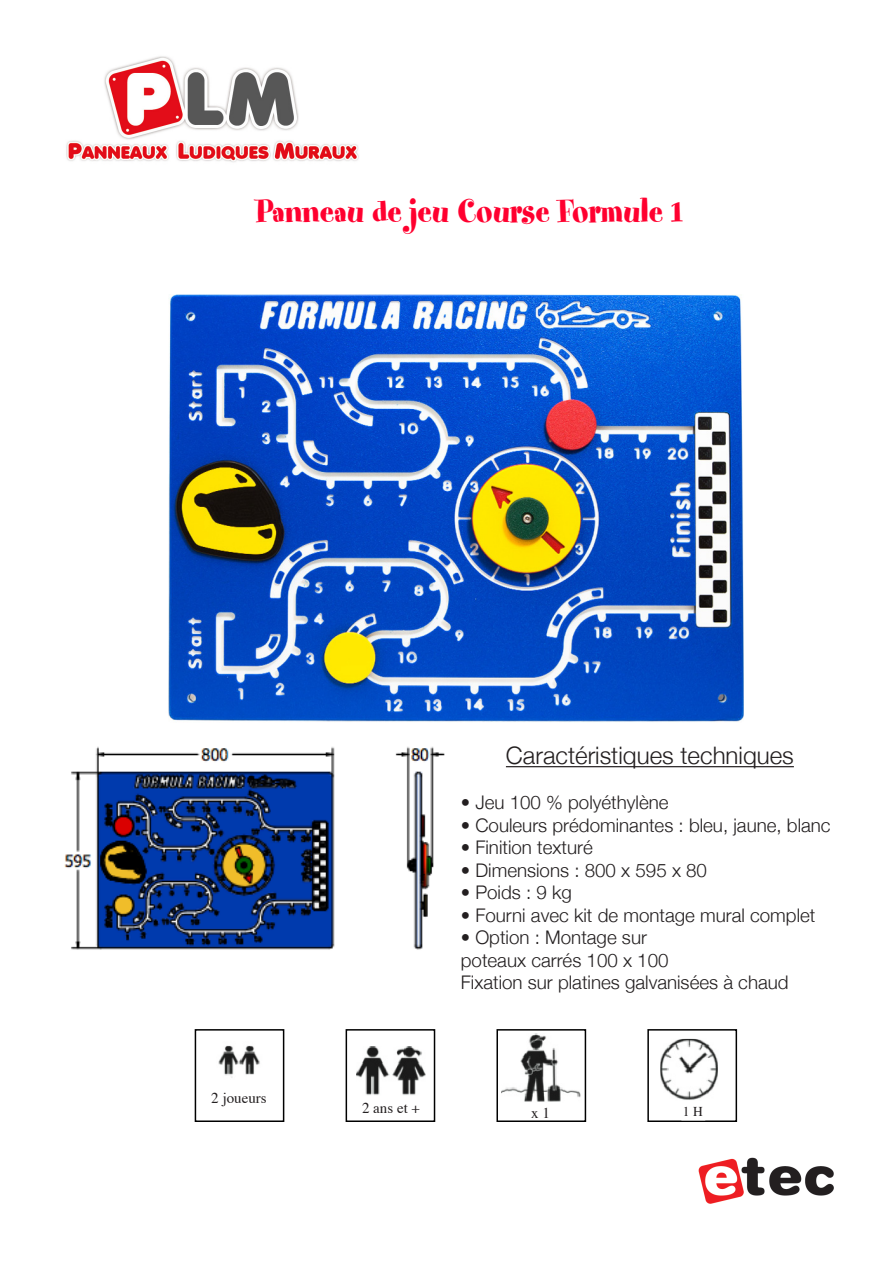
<style>
.page{position:relative;width:893px;height:1263px;background:#fff}
.page>*{position:absolute;margin:0;border:0;box-sizing:border-box;transform-origin:0 0}
.t1{font:36px "Spumoni LP";color:#ff002f}
.t2{font:300 24.15px "Helvetica Neue";color:#231f20}
.t3{font:300 18.75px/22.5px "Helvetica Neue";color:#231f20}
.t4{font:15px "Times";color:#231f20}
.t5{font:13.5px "Times";color:#231f20}
</style>
<div class="page">
<img style="left:698px;top:1157px;width:136px;height:47px">
<hr style="left:506px;top:766px;width:288px;height:1px;background:#231f20">
<img style="left:66px;top:56px;width:293px;height:106px">
<img style="left:64px;top:746px;width:381px;height:204px">
<img style="left:168px;top:294px;width:575px;height:428px">
<div style="left:496px;top:1029px;width:90px;height:93px;background:#fff;border:2px solid #000"></div>
<img style="left:501px;top:1034px;width:80px;height:68px">
<div style="left:195px;top:1029px;width:89px;height:93px;background:#fff;border:2px solid #000"></div>
<img style="left:218px;top:1045px;width:42px;height:33px">
<div style="left:346px;top:1029px;width:89px;height:93px;background:#fff;border:2px solid #000"></div>
<img style="left:356px;top:1046px;width:69px;height:49px">
<div style="left:647px;top:1029px;width:90px;height:93px;background:#fff;border:2px solid #000"></div>
<img style="left:662px;top:1040px;width:54px;height:59px">
<div style="left:659px;top:1037px;width:60px;height:65px;border:2px solid #fff"></div>
<p class="t1" style="left:256px;top:193px;width:427px">Panneau de jeu Course Formule 1</p>
<p class="t4" style="left:211px;top:1084px;width:57px">2 joueurs</p>
<p class="t2" style="left:506px;top:741px;width:289px">Caractéristiques techniques</p>
<p class="t3" style="left:461px;top:791px;width:209px">• Jeu 100 % polyéthylène</p>
<p class="t3" style="left:461px;top:813px;width:371px">• Couleurs prédominantes : bleu, jaune, blanc</p>
<p class="t3" style="left:461px;top:836px;width:133px">• Finition texturé</p>
<p class="t3" style="left:461px;top:858px;width:248px">• Dimensions : 800 x 595 x 80</p>
<p class="t3" style="left:461px;top:881px;width:113px">• Poids : 9 kg</p>
<p class="t3" style="left:461px;top:903px;width:356px">• Fourni avec kit de montage mural complet</p>
<p class="t3" style="left:461px;top:926px;width:188px">• Option : Montage sur</p>
<p class="t3" style="left:461px;top:948px;width:329px">poteaux carrés 100 x 100<br>Fixation sur platines galvanisées à chaud</p>
<p class="t4" style="left:362px;top:1093px;width:60px">2 ans et +</p>
<p class="t5" style="left:683px;top:1098px;width:21px">1 H</p>
<p class="t4" style="left:531px;top:1098px;width:20px">x 1</p>
</div>
